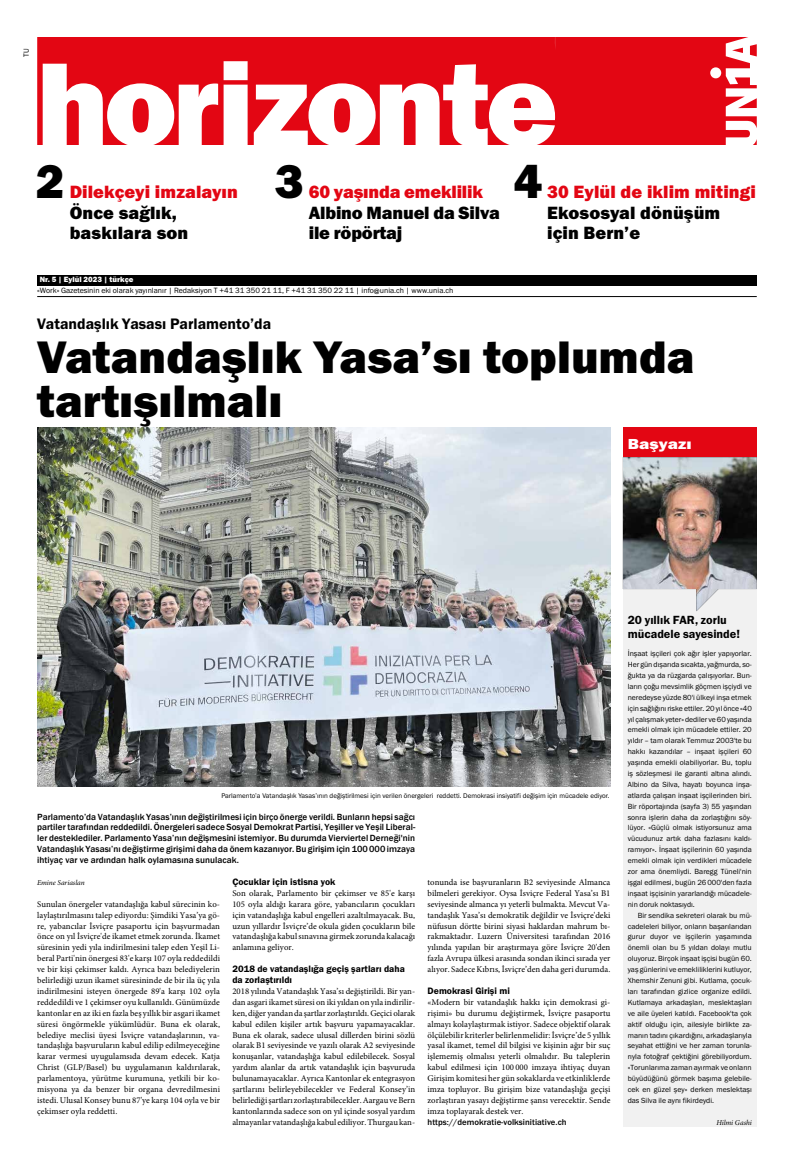
<style>
.page{position:relative;width:794px;height:1166px;background:#fff}
.page>*{position:absolute;margin:0;border:0;box-sizing:border-box;transform-origin:0 0}
.t1{font:49px "Franklin Gothic URW Hea";color:#000}
.t2{font:47.25px/43.8px "Franklin Gothic URW Hea";color:#000}
.t3{font:18.38px/20.1px "Franklin Gothic URW Hea";letter-spacing:.005em;color:#000}
.t4{font:18.38px "Franklin Gothic URW Hea";letter-spacing:.005em;color:#e30613}
.t5{font:15.75px "Franklin Gothic URW Dem";color:#000}
.t6{font:15.05px "Franklin Gothic URW Hea";letter-spacing:.005em;color:#fff;scale:1.16 1}
.t7{font:12.25px/14px "Franklin Gothic URW Dem";color:#000}
.t8{font:9.62px/10.9px "Franklin Gothic URW Dem";color:#000}
.t9{font:500 9.19px/10.9px "Franklin Gothic";letter-spacing:.005em;color:#000;text-align:justify}
.t10{font:8.75px/10.8px "Minion Pro";letter-spacing:.005em;color:#000;text-align:justify}
.t11{font:500 8.75px "Franklin Gothic URW";letter-spacing:.005em;color:#000}
.t12{font:7.88px "Franklin Gothic URW Boo";color:#000}
.t13{font:7.88px "Franklin Gothic URW Hea";color:#fff}
.t14{font:7.7px/10.9px "Franklin Gothic URW Boo";color:#000;text-align:justify}
.t15{font:italic 7.44px "Minion Pro";letter-spacing:-.015em;color:#000}
.t16{font:7px "Franklin Gothic URW Boo";color:#000}
</style>
<div class="page">
<svg style="left:37px;top:37px;width:719px;height:107px;fill:#e30613"></svg>
<svg style="left:752px;top:139px;width:4px;height:5px"></svg>
<svg style="left:750px;top:44px;width:6px;height:12px"></svg>
<svg style="left:732px;top:48px;width:11px;height:5px"></svg>
<svg style="left:514px;top:98px;width:17px;height:10px"></svg>
<svg style="left:133px;top:98px;width:16px;height:35px"></svg>
<svg style="left:334px;top:98px;width:16px;height:35px"></svg>
<hr style="left:37px;top:296px;width:719px;height:1px;background:#000">
<div style="left:37px;top:275px;width:719px;height:11px;background:#000"></div>
<div style="left:623px;top:531px;width:133px;height:595px;background:#f1f1f1"></div>
<div style="left:623px;top:428px;width:133px;height:32px;background:#e30613"></div>
<img style="left:37px;top:427px;width:573px;height:360px">
<img style="left:623px;top:457px;width:134px;height:154px">
<p class="t14" style="left:21px;top:57px;width:10px;rotate:-90deg">TU</p>
<h1 class="t1" style="left:36px;top:150px;width:30px">2</h1>
<h3 class="t4" style="left:70px;top:180px;width:170px">Dilekçeyi imzalayın</h3>
<h3 class="t3" style="left:70px;top:202px;width:120px">Önce sağlık, baskılara son</h3>
<h1 class="t1" style="left:275px;top:150px;width:30px">3</h1>
<h3 class="t4" style="left:309px;top:180px;width:176px">60 yaşında emeklilik</h3>
<h3 class="t3" style="left:309px;top:202px;width:193px">Albino Manuel da Silva ile röpörtaj</h3>
<p class="t13" style="left:40px;top:274px;width:95px">Nr. 5 | Eylül 2023 | türkçe</p>
<p class="t12" style="left:37px;top:286px;width:417px">«Work» Gazetesinin eki olarak yayınlanır | Redaksiyon T +41 31 350 21 11, F +41 31 350 22 11 | info@unia.ch | www.unia.ch</p>
<h1 class="t1" style="left:513px;top:150px;width:30px">4</h1>
<h3 class="t4" style="left:547px;top:180px;width:210px">30 Eylül de iklim mitingi</h3>
<h3 class="t3" style="left:547px;top:202px;width:175px">Ekososyal dönüşüm için Bern’e</h3>
<h3 class="t5" style="left:37px;top:314px;width:236px">Vatandaşlık Yasası Parlamento’da</h3>
<h2 class="t2" style="left:37px;top:334px;width:659px">Vatandaşlık Yasa’sı toplumda tartışılmalı</h2>
<h3 class="t6" style="left:628px;top:434px;width:57px">Başyazı</h3>
<p class="t16" style="left:221px;top:791px;width:389px">Parlamento’a Vatandaşlık Yasas’ının değiştirilmesi için verilen önergeleri reddetti. Demokrasi insiyatifi değişim için mücadele ediyor.</p>
<p class="t9" style="left:37px;top:811px;width:379px">Parlamento’da Vatandaşlık Yasas’ının değiştirilmesi için birço önerge verildi. Bunların hepsi sağcı partiler tarafından reddedildi. Önergeleri sadece Sosyal Demokrat Partisi, Yeşiller ve Yeşil Liberal&shy;ler desteklediler. Parlamento Yasa’nın değişmesini istemiyor. Bu durumda Vierviertel Derneği'nin Vatandaşlık Yasası’nı değiştirme girişimi daha da önem kazanıyor. Bu girişim için 100000 imzaya ihtiyaç var ve ardından halk oylamasına sunulacak.</p>
<p class="t15" style="left:37px;top:877px;width:49px">Emine Sariaslan</p>
<p class="t10" style="left:37px;top:898px;width:184px">Sunulan önergeler vatandaşlığa kabul sürecinin ko&shy;laylaştırılmasını talep ediyordu: Şimdiki Yasa’ya gö&shy;re, yabancılar İsviçre pasaportu için başvurmadan önce on yıl İsviçre'de ikamet etmek zorunda. İkamet süresinin yedi yıla indirilmesini talep eden Yeşil Li&shy;beral Parti'nin önergesi 83'e karşı 107 oyla reddedildi ve bir kişi çekimser kaldı. Ayrıca bazı belediyelerin belirlediği uzun ikamet süresininde de bir ila üç yıla indirilmesini isteyen önergede 89'a karşı 102 oyla reddedildi ve 1 çekimser oyu kullanıldı. Günümüzde kantonlar en az iki en fazla beş yıllık bir asgari ikamet süresi öngörmekle yükümlüdür. Buna ek olarak, belediye meclisi üyesi İsviçre vatandaşlarının, va&shy;tandaşlığa başvuruların kabul edilip edilmeyeceğine karar vermesi uyugulamsıda devam edecek. Katja Christ (GLP/Basel) bu uygulamanın kaldırılarak, parlamentoya, yürütme kurumuna, yetkili bir ko&shy;misyona ya da benzer bir organa devredilmesini istedi. Ulusal Konsey bunu 87'ye karşı 104 oyla ve bir çekimser oyla reddetti.</p>
<p class="t8" style="left:232px;top:876px;width:104px">Çocuklar için istisna yok</p>
<p class="t10" style="left:232px;top:887px;width:184px">Son olarak, Parlamento bir çekimser ve 85'e karşı 105 oyla aldığı karara göre, yabancıların çocukları için vatandaşlığa kabul engelleri azaltılmayacak. Bu, uzun yıllardır İsviçre’de okula giden çocukların bile vatandaşlığa kabul sınavına girmek zorunda kalacağı anlamına geliyor.</p>
<p class="t8" style="left:232px;top:963px;width:174px">2018 de vatandaşlığa geçiş şartları daha da zorlaştırıldı</p>
<p class="t10" style="left:232px;top:986px;width:184px">2018 yılında Vatandaşlık Yasa’sı değiştirildi. Bir yan&shy;dan asgari ikamet süresi on iki yıldan on yıla indirilir&shy;ken, diğer yandan da şartlar zorlaştırıldı. Geçici olarak kabul edilen kişiler artık başvuru yapamayacaklar.<br>Buna ek olarak, sadece ulusal dillerden birini sözlü olarak B1 seviyesinde ve yazılı olarak A2 seviyesinde konuşanlar, vatandaşlığa kabul edilebilecek. Sosyal yardım alanlar da artık vatandaşlık için başvuruda bulunamayacaklar. Ayrıca Kantonlar ek entegrasyon şartlarını belirleyebilecekler ve Federal Konsey’in belirlediği şartları zorlaştırabilecekler. Aargau ve Bern kantonlarında sadece son on yıl içinde sosyal yardım almayanlar vatandaşlığa kabul ediliyor. Thurgau kan-</p>
<p class="t10" style="left:427px;top:877px;width:184px">tonunda ise başvuranların B2 seviyesinde Almanca bilmeleri gerekiyor. Oysa İsviçre Federal Yasa’sı B1 seviyesinde almanca yı yeterli bulmakta. Mevcut Va&shy;tandaşlık Yasa’sı demokratik değildir ve İsviçre'deki nüfusun dörtte birini siyasi haklardan mahrum bı&shy;rakmaktadır. Luzern Üniversitesi tarafından 2016 yılında yapılan bir araştırmaya göre İsviçre 20'den fazla Avrupa ülkesi arasında sondan ikinci sırada yer alıyor. Sadece Kıbrıs, İsviçre’den daha geri durumda.</p>
<p class="t8" style="left:427px;top:985px;width:84px">Demokrasi Girişi mi</p>
<p class="t10" style="left:427px;top:996px;width:184px">«Modern bir vatandaşlık hakkı için demokrasi gi&shy;rişimi» bu durumu değiştirmek, İsviçre pasaportu almayı kolaylaştırmak istiyor. Sadece objektif olarak ölçülebilir kriterler belirlenmelidir: İsviçre’de 5 yıllık yasal ikamet, temel dil bilgisi ve kişinin ağır bir suç işlememiş olmalısı yeterli olmalıdır. Bu taleplerin kabul edilmesi için 100 000 imzaya ihtiyaç duyan Girişim komitesi her gün sokaklarda ve etkinliklerde imza topluyor. Bu girişim bize vatandaşlığa geçişi zorlaştıran yasayı değiştirme şansı verecektir. Sende imza toplayarak destek ver.</p>
<p class="t11" style="left:427px;top:1116px;width:140px">https://demokratie-volksinitiative.ch</p>
<h3 class="t7" style="left:628px;top:613px;width:114px">20 yıllık FAR, zorlu mücadele sayesinde!</h3>
<p class="t14" style="left:628px;top:648px;width:126px">İnşaat işçileri çok ağır işler yapıyorlar.<br>Her gün dışarıda sıcakta, yağmurda, so&shy;ğukta ya da rüzgarda çalışıyorlar. Bun&shy;ların çoğu mevsimlik göçmen işçiydi ve neredeyse yüzde 80'i ülkeyi inşa etmek için sağlığını riske ettiler. 20 yıl önce «40 yıl çalışmak yeter» dediler ve 60 yaşında emekli olmak için mücadele ettiler. 20 yıldır – tam olarak Temmuz 2003'te bu hakkı kazandılar – inşaat işçileri 60 yaşında emekli olabiliyorlar. Bu, toplu iş sözleşmesi ile garanti altına alındı.<br>Albino da Silva, hayatı boyunca inşa&shy;atlarda çalışan inşaat işçilerinden biri.<br>Bir röportajında (sayfa 3) 55 yaşından sonra işlerin daha da zorlaştığını söy&shy;lüyor. «Güçlü olmak istiyorsunuz ama vücudunuz artık daha fazlasını kaldı&shy;ramıyor». İnşaat işçilerinin 60 yaşında emekli olmak için verdikleri mücadele zor ama önemliydi. Baregg Tüneli'nin işgal edilmesi, bugün 26000'den fazla inşaat işçisinin yararlandığı mücadele&shy;nin doruk noktasıydı.</p>
<p class="t14" style="left:628px;top:909px;width:126px;text-indent:10px">Bir sendika sekreteri olarak bu mü&shy;cadeleleri biliyor, onların başarılarıdan gurur duyor ve işçilerin yaşamında önemli olan bu 5 yıldan dolayı mutlu oluyoruz. Birçok inşaat işçisi bugün 60. yaş günlerini ve emekliliklerini kutluyor, Xhemshir Zenuni gibi. Kutlama, çocuk&shy;ları tarafından gizlice organize edildi.<br>Kutlamaya arkadaşları, meslektaşları ve aile üyeleri katıldı. Facebook'ta çok aktif olduğu için, ailesiyle birlikte za&shy;manın tadını çıkardığını, arkadaşlarıyla seyahat ettiğini ve her zaman torunla&shy;rıyla fotoğraf çektiğini görebiliyordum. «Torunlarıma zaman ayırmak ve onların büyüdüğünü görmek başıma gelebile&shy;cek en güzel şey» derken meslektaşı das Silva ile aynı fikirdeydi.</p>
<p class="t15" style="left:716px;top:1117px;width:37px">Hilmi Gashi</p>
</div>
